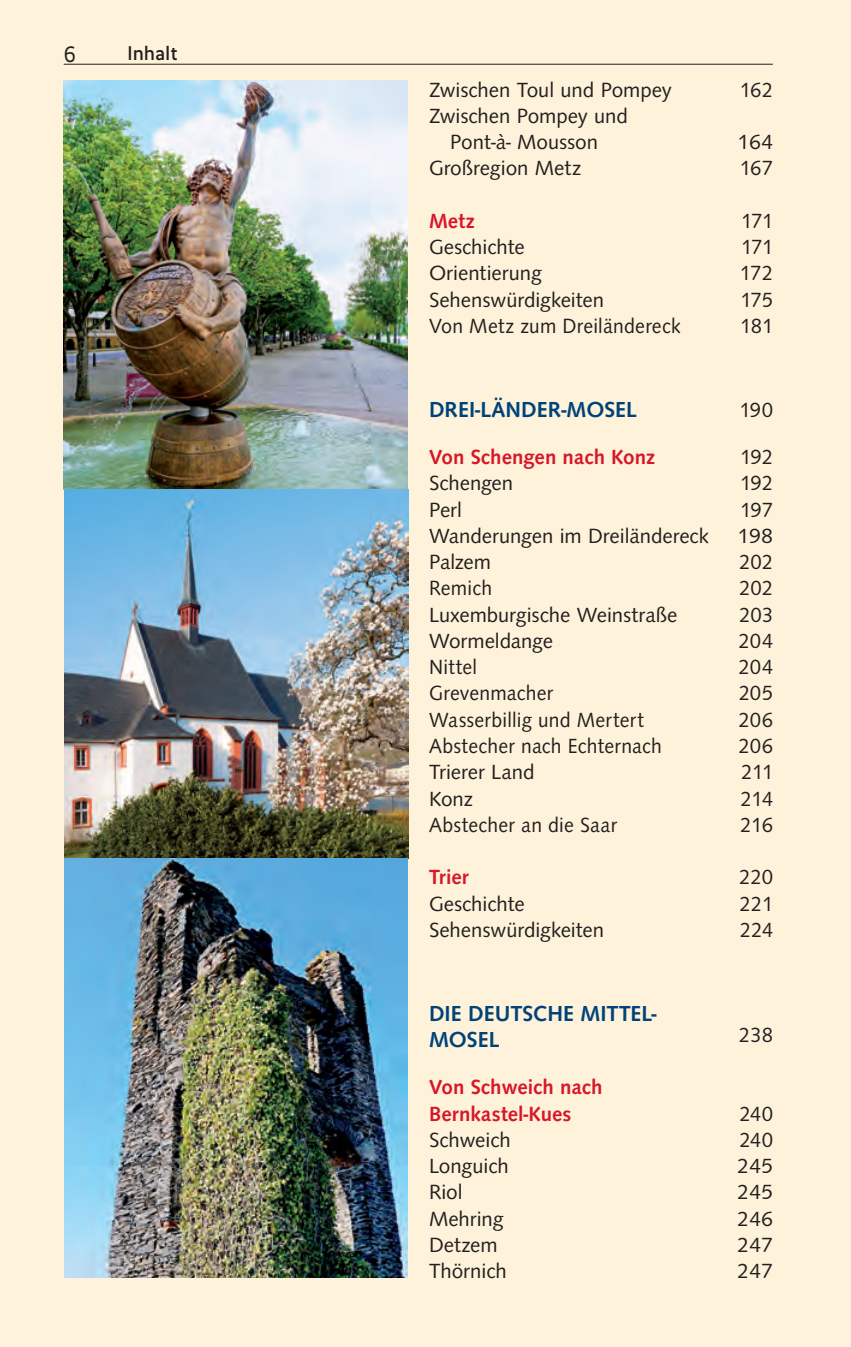
<style>
.page{position:relative;width:851px;height:1347px;background:#fff}
.page>*{position:absolute;margin:0;border:0;box-sizing:border-box;transform-origin:0 0}
.t1{font:500 22.5px/26.2px "Syntax";color:#004279}
.t2{font:22.5px "Realist";color:#231f20;scale:.95 1}
.t3{font:21.25px/26.2px "Syntax";color:#231f20;text-align:center}
.t4{font:21.25px "Syntax";color:#231f20;scale:.95 1}
.t5{font:500 21.25px/26.2px "Syntax";letter-spacing:.005em;color:#d71729}
.t6{font:500 20px "Realist";letter-spacing:.025em;color:#231f20;scale:.95 1}
.t7{font:700 20px "Realist";color:#231f20;scale:.95 1}
</style>
<div class="page">
<div style="left:0;top:0;width:850px;height:1346px;background:#fef3da"></div>
<hr style="left:64px;top:64px;width:708px;height:1px;background:#231f20">
<img style="left:64px;top:80px;width:344px;height:1197px">
<p class="t2" style="left:64px;top:40px;width:14px">66</p>
<p class="t7" style="left:120px;top:38px;width:44px">Kom</p>
<p class="t6" style="left:127px;top:42px;width:54px">Inhalt</p>
<p class="t3" style="left:429px;top:75px;width:244px">Zwischen Toul und Pompey</p>
<p class="t4" style="left:739px;top:75px;width:37px">162</p>
<p class="t3" style="left:429px;top:102px;width:200px">Zwischen Pompey und<br>Pont-à- Mousson</p>
<p class="t3" style="left:737px;top:128px;width:37px">164</p>
<p class="t3" style="left:429px;top:154px;width:154px">Großregion Metz</p>
<p class="t4" style="left:739px;top:154px;width:37px">167</p>
<p class="t5" style="left:429px;top:206px;width:47px">Metz</p>
<p class="t4" style="left:740px;top:206px;width:35px">171</p>
<p class="t3" style="left:429px;top:233px;width:97px">Geschichte</p>
<p class="t4" style="left:740px;top:233px;width:35px">171</p>
<p class="t3" style="left:429px;top:259px;width:114px">Orientierung</p>
<p class="t4" style="left:739px;top:259px;width:37px">172</p>
<p class="t3" style="left:429px;top:285px;width:176px">Sehenswürdigkeiten</p>
<p class="t4" style="left:740px;top:285px;width:36px">175</p>
<p class="t4" style="left:429px;top:311px;width:266px">Von Metz zum Dreiländereck</p>
<p class="t4" style="left:739px;top:311px;width:36px">181</p>
<p class="t1" style="left:429px;top:394px;width:209px">DREI-LÄNDER-MOSEL</p>
<p class="t4" style="left:738px;top:395px;width:37px">190</p>
<p class="t5" style="left:429px;top:442px;width:227px">Von Schengen nach Konz</p>
<p class="t4" style="left:739px;top:443px;width:36px">192</p>
<p class="t3" style="left:429px;top:469px;width:86px">Schengen</p>
<p class="t4" style="left:739px;top:469px;width:36px">192</p>
<p class="t3" style="left:429px;top:495px;width:34px">Perl</p>
<p class="t4" style="left:739px;top:495px;width:36px">197</p>
<p class="t3" style="left:429px;top:522px;width:281px">Wanderungen im Dreiländereck</p>
<p class="t3" style="left:737px;top:522px;width:37px">198</p>
<p class="t3" style="left:429px;top:548px;width:63px">Palzem</p>
<p class="t4" style="left:739px;top:548px;width:37px">202</p>
<p class="t4" style="left:429px;top:574px;width:68px">Remich</p>
<p class="t4" style="left:739px;top:574px;width:37px">202</p>
<p class="t3" style="left:429px;top:600px;width:250px">Luxemburgische Weinstraße</p>
<p class="t4" style="left:739px;top:600px;width:37px">203</p>
<p class="t3" style="left:429px;top:627px;width:125px">Wormeldange</p>
<p class="t4" style="left:738px;top:626px;width:38px">204</p>
<p class="t4" style="left:429px;top:652px;width:52px">Nittel</p>
<p class="t4" style="left:738px;top:652px;width:38px">204</p>
<p class="t4" style="left:429px;top:679px;width:132px">Grevenmacher</p>
<p class="t4" style="left:738px;top:679px;width:38px">205</p>
<p class="t4" style="left:429px;top:705px;width:228px">Wasserbillig und Mertert</p>
<p class="t4" style="left:738px;top:705px;width:38px">206</p>
<p class="t4" style="left:429px;top:731px;width:246px">Abstecher nach Echternach</p>
<p class="t4" style="left:738px;top:731px;width:38px">206</p>
<p class="t3" style="left:429px;top:758px;width:107px">Trierer Land</p>
<p class="t4" style="left:741px;top:758px;width:35px">211</p>
<p class="t3" style="left:429px;top:784px;width:45px">Konz</p>
<p class="t4" style="left:740px;top:784px;width:36px">214</p>
<p class="t4" style="left:429px;top:810px;width:199px">Abstecher an die Saar</p>
<p class="t4" style="left:740px;top:810px;width:36px">216</p>
<p class="t5" style="left:429px;top:862px;width:41px">Trier</p>
<p class="t4" style="left:739px;top:863px;width:37px">220</p>
<p class="t3" style="left:429px;top:889px;width:97px">Geschichte</p>
<p class="t4" style="left:739px;top:889px;width:37px">221</p>
<p class="t3" style="left:429px;top:915px;width:176px">Sehenswürdigkeiten</p>
<p class="t4" style="left:739px;top:915px;width:36px">224</p>
<p class="t1" style="left:429px;top:998px;width:229px">DIE DEUTSCHE MITTEL-<br>MOSEL</p>
<p class="t5" style="left:429px;top:1072px;width:175px">Von Schweich nach<br>Bernkastel-Kues</p>
<p class="t4" style="left:738px;top:1020px;width:37px">238</p>
<p class="t4" style="left:739px;top:1099px;width:37px">240</p>
<p class="t3" style="left:429px;top:1125px;width:83px">Schweich</p>
<p class="t4" style="left:739px;top:1125px;width:37px">240</p>
<p class="t3" style="left:429px;top:1152px;width:81px">Longuich</p>
<p class="t3" style="left:737px;top:1152px;width:37px">245</p>
<p class="t3" style="left:429px;top:1178px;width:35px">Riol</p>
<p class="t3" style="left:737px;top:1178px;width:37px">245</p>
<p class="t3" style="left:429px;top:1204px;width:76px">Mehring</p>
<p class="t3" style="left:737px;top:1204px;width:37px">246</p>
<p class="t3" style="left:429px;top:1230px;width:70px">Detzem</p>
<p class="t3" style="left:737px;top:1230px;width:37px">247</p>
<p class="t3" style="left:429px;top:1257px;width:79px">Thörnich</p>
<p class="t3" style="left:737px;top:1257px;width:37px">247</p>
</div>
